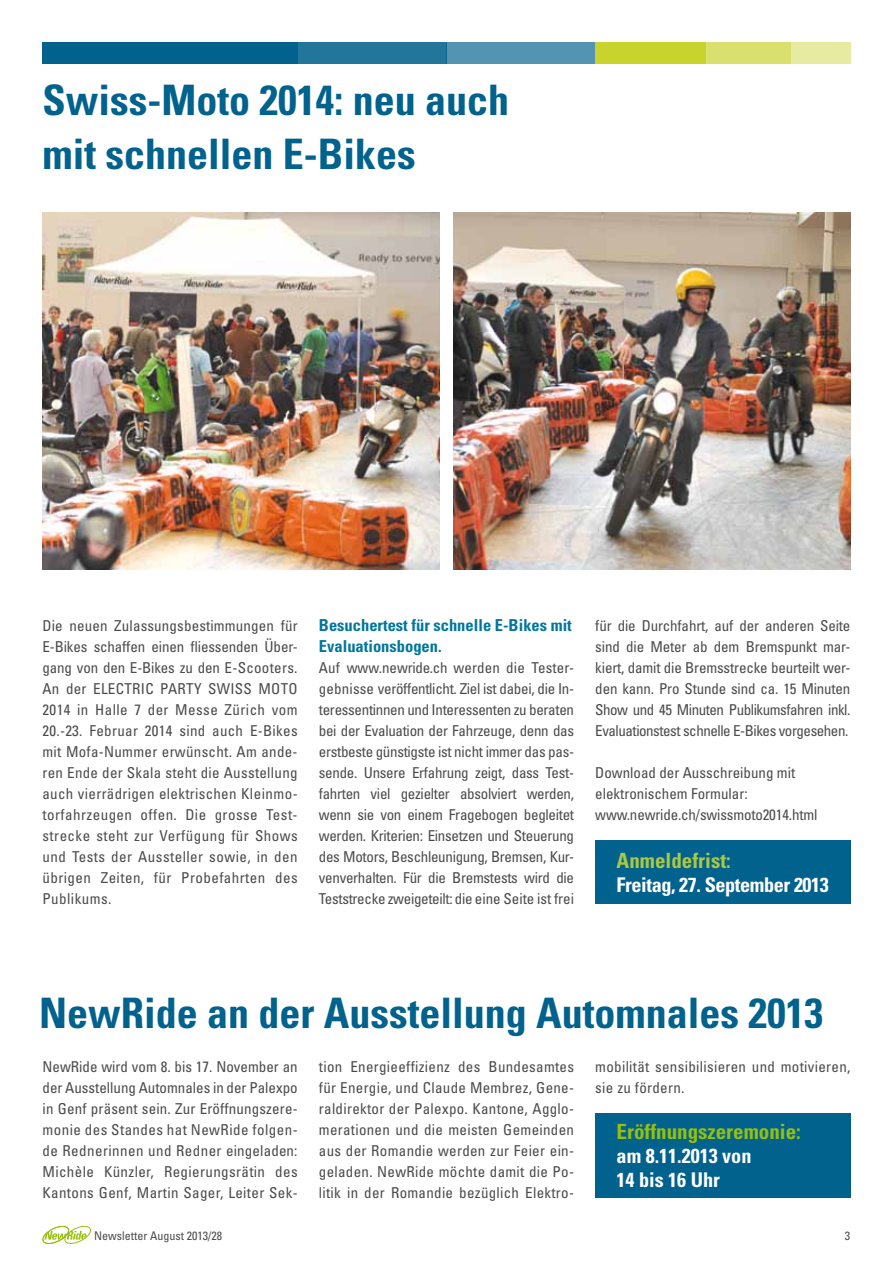
<style>
.page{position:relative;width:893px;height:1263px;background:#fff}
.page>*{position:absolute;margin:0;border:0;box-sizing:border-box;transform-origin:0 0}
.t1{font:700 condensed 42px/54px "Univers LT Std";color:#00628d}
.t2{font:700 condensed 21px "Univers LT Std";color:#97bf0d}
.t3{font:700 condensed 21px "Univers LT Std";color:#aac845}
.t4{font:700 condensed 20.25px "Univers LT Std";letter-spacing:-.02em;color:#fff}
.t5{font:700 condensed 20.25px/24px "Univers LT Std";color:#fff}
.t6{font:700 condensed 16.5px/21px "Univers LT Std";color:#00769d}
.t7{font:condensed 15px/21px "Univers LT Std";letter-spacing:.02em;color:#4b4b4d;text-align:justify}
.t8{font:condensed 15px/21px "Univers LT Std";color:#4b4b4d}
.t9{font:condensed 12px "Univers LT Std";color:#4b4b4d}
</style>
<div class="page">
<svg style="left:43px;top:1226px;width:48px;height:17px"></svg>
<div style="left:791px;top:42px;width:59px;height:22px;background:#e6eba1"></div>
<div style="left:43px;top:42px;width:255px;height:22px;background:#00628d"></div>
<div style="left:298px;top:42px;width:148px;height:22px;background:#22769c"></div>
<div style="left:446px;top:42px;width:149px;height:22px;background:#5294b1"></div>
<div style="left:595px;top:42px;width:111px;height:22px;background:#c8d32d"></div>
<div style="left:706px;top:42px;width:85px;height:22px;background:#d9e06e"></div>
<img style="left:43px;top:213px;width:397px;height:357px">
<img style="left:453px;top:213px;width:397px;height:357px">
<div style="left:595px;top:841px;width:255px;height:63px;background:#00628d"></div>
<div style="left:595px;top:1114px;width:255px;height:84px;background:#00628d"></div>
<h1 class="t1" style="left:43px;top:73px;width:468px">Swiss-Moto 2014: neu auch mit schnellen E-Bikes</h1>
<p class="t7" style="left:43px;top:614px;width:257px">Die neuen Zulassungsbestimmungen für E-Bikes schaffen einen fliessenden Über&shy;gang von den E-Bikes zu den E-Scooters.<br>An der ELECTRIC PARTY SWISS MOTO 2014 in Halle 7 der Messe Zürich vom 20.-23. Februar 2014 sind auch E-Bikes mit Mofa-Nummer erwünscht. Am ande&shy;ren Ende der Skala steht die Ausstellung auch vierrädrigen elektrischen Kleinmo&shy;torfahrzeugen offen. Die grosse Test&shy;strecke steht zur Verfügung für Shows und Tests der Aussteller sowie, in den übrigen Zeiten, für Probefahrten des Publikums.</p>
<p class="t6" style="left:319px;top:614px;width:254px">Besuchertest für schnelle E-Bikes mit<br>Evaluationsbogen.</p>
<p class="t7" style="left:319px;top:656px;width:257px">Auf www.newride.ch werden die Tester&shy;gebnisse veröffentlicht. Ziel ist dabei, die In&shy;teressentinnen und Interessenten zu beraten bei der Evaluation der Fahrzeuge, denn das erstbeste günstigste ist nicht immer das pas&shy;sende. Unsere Erfahrung zeigt, dass Test&shy;fahrten viel gezielter absolviert werden, wenn sie von einem Fragebogen begleitet werden. Kriterien: Einsetzen und Steuerung des Motors, Beschleunigung, Bremsen, Kur&shy;venverhalten. Für die Bremstests wird die Teststrecke zweigeteilt: die eine Seite ist frei</p>
<p class="t7" style="left:595px;top:614px;width:257px">für die Durchfahrt, auf der anderen Seite sind die Meter ab dem Bremspunkt mar&shy;kiert, damit die Bremsstrecke beurteilt wer&shy;den kann. Pro Stunde sind ca. 15 Minuten Show und 45 Minuten Publikumsfahren inkl.<br>Evaluationstest schnelle E-Bikes vorgesehen.</p>
<p class="t8" style="left:595px;top:761px;width:224px">Download der Ausschreibung mit elektronischem Formular: www.newride.ch/swissmoto2014.html</p>
<h2 class="t3" style="left:617px;top:847px;width:116px">Anmeldefrist:</h2>
<h3 class="t4" style="left:617px;top:872px;width:214px">Freitag, 27. September 2013</h3>
<h1 class="t1" style="left:39px;top:985px;width:785px">NewRide an der Ausstellung Automnales 2013</h1>
<p class="t7" style="left:43px;top:1055px;width:257px">NewRide wird vom 8. bis 17. November an der Ausstellung Automnales in der Palexpo in Genf präsent sein. Zur Eröffnungszere&shy;monie des Standes hat NewRide folgen&shy;de Rednerinnen und Redner eingeladen:<br>Michèle Künzler, Regierungsrätin des Kantons Genf, Martin Sager, Leiter Sek-</p>
<p class="t7" style="left:319px;top:1055px;width:257px">tion Energieeffizienz des Bundesamtes für Energie, und Claude Membrez, Gene&shy;raldirektor der Palexpo. Kantone, Agglo&shy;merationen und die meisten Gemeinden aus der Romandie werden zur Feier ein&shy;geladen. NewRide möchte damit die Po&shy;litik in der Romandie bezüglich Elektro-</p>
<p class="t7" style="left:595px;top:1055px;width:257px">mobilität sensibilisieren und motivieren, sie zu fördern.</p>
<h2 class="t2" style="left:617px;top:1119px;width:186px">Eröffnungszeremonie:</h2>
<h3 class="t5" style="left:617px;top:1144px;width:136px">am 8.11.2013 von<br>14 bis 16 Uhr</h3>
<p class="t9" style="left:94px;top:1228px;width:129px">Newsletter August 2013/28</p>
<p class="t9" style="left:845px;top:1228px;width:7px">3</p>
</div>
